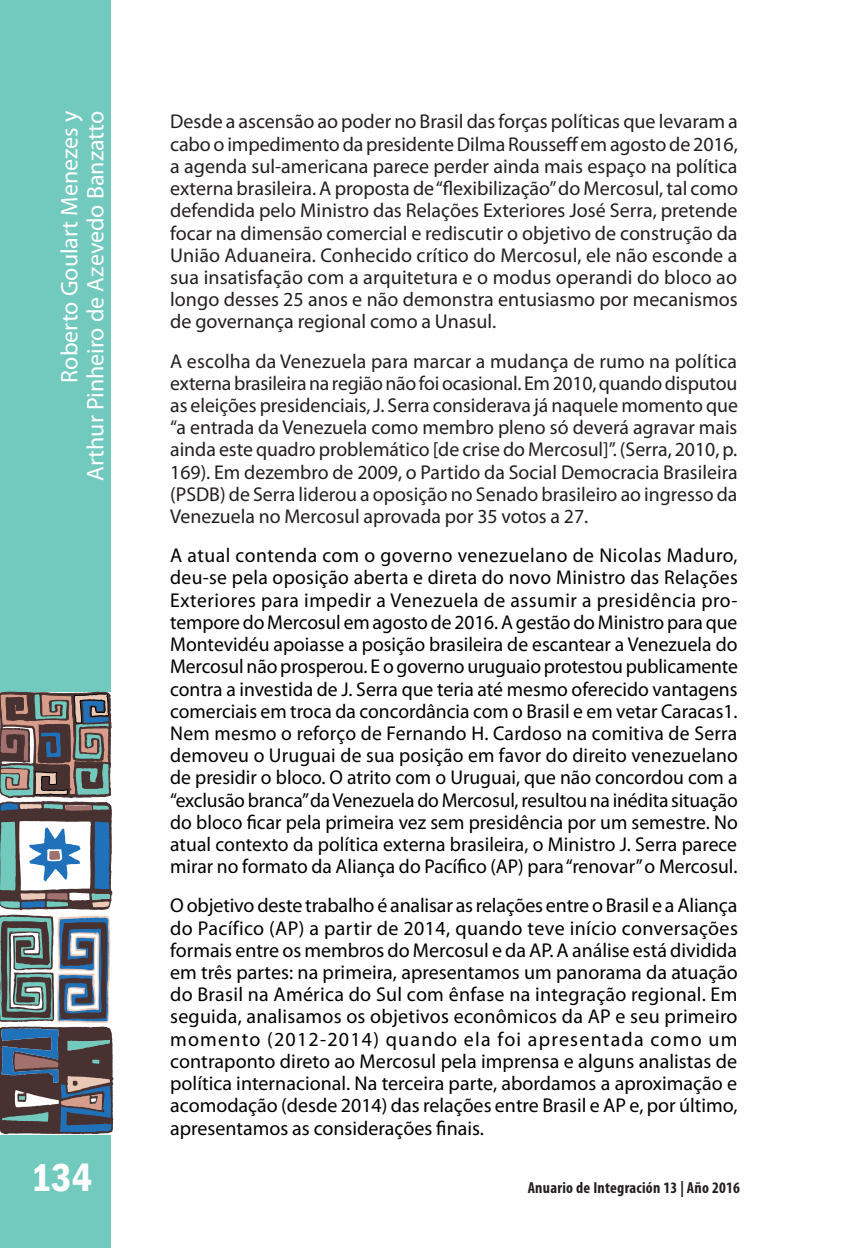
<style>
.page{position:relative;width:851px;height:1248px;background:#fff}
.page>*{position:absolute;margin:0;border:0;box-sizing:border-box;transform-origin:0 0}
.t1{font:600 condensed 40px "Franklin Gothic";color:#fff}
.Titu{font:24px "Myriad Pro";color:#fff}
.primerparrafo{font:20px/22.2px "Myriad Pro";color:#000;text-align:justify}
.primerparrafo-2{font:20px/22.2px "Myriad Pro";color:#231f20;text-align:justify}
.Lad-1{font:700 condensed 16px "Myriad Pro";letter-spacing:.015em;color:#231f20}
</style>
<div class="page">
<div style="left:0;top:0;width:111px;height:1247px;background:#72c9bd"></div>
<svg style="left:0;top:691px;width:113px;height:443px;background:#777d84"></svg>
<p class="Titu" style="left:55px;top:382px;width:273px;rotate:-90deg">Roberto Goulart Menezes y</p>
<p class="Titu" style="left:81px;top:481px;width:372px;rotate:-90deg">Arthur Pinheiro de Azevedo Banzatto</p>
<p class="primerparrafo-2" style="left:170px;top:110px;width:569px">Desde a ascensão ao poder no Brasil das forças políticas que levaram a cabo o impedimento da presidente Dilma Rousseff em agosto de 2016, a agenda sul-americana parece perder ainda mais espaço na política externa brasileira. A proposta de “flexibilização” do Mercosul, tal como defendida pelo Ministro das Relações Exteriores José Serra, pretende focar na dimensão comercial e rediscutir o objetivo de construção da União Aduaneira. Conhecido crítico do Mercosul, ele não esconde a sua insatisfação com a arquitetura e o modus operandi do bloco ao longo desses 25 anos e não demonstra entusiasmo por mecanismos de governança regional como a Unasul.</p>
<p class="primerparrafo-2" style="left:170px;top:349px;width:569px">A escolha da Venezuela para marcar a mudança de rumo na política externa brasileira na região não foi ocasional. Em 2010, quando disputou as eleições presidenciais, J. Serra considerava já naquele momento que “a entrada da Venezuela como membro pleno só deverá agravar mais ainda este quadro problemático [de crise do Mercosul]”. (Serra, 2010, p.<br>169). Em dezembro de 2009, o Partido da Social Democracia Brasileira (PSDB) de Serra liderou a oposição no Senado brasileiro ao ingresso da Venezuela no Mercosul aprovada por 35 votos a 27.</p>
<p class="primerparrafo" style="left:170px;top:544px;width:569px">A atual contenda com o governo venezuelano de Nicolas Maduro, deu-se pela oposição aberta e direta do novo Ministro das Relações Exteriores para impedir a Venezuela de assumir a presidência pro&shy;tempore do Mercosul em agosto de 2016. A gestão do Ministro para que Montevidéu apoiasse a posição brasileira de escantear a Venezuela do Mercosul não prosperou. E o governo uruguaio protestou publicamente contra a investida de J. Serra que teria até mesmo oferecido vantagens comerciais em troca da concordância com o Brasil e em vetar Caracas1.<br>Nem mesmo o reforço de Fernando H. Cardoso na comitiva de Serra demoveu o Uruguai de sua posição em favor do direito venezuelano de presidir o bloco. O atrito com o Uruguai, que não concordou com a “exclusão branca” da Venezuela do Mercosul, resultou na inédita situação do bloco ficar pela primeira vez sem presidência por um semestre. No atual contexto da política externa brasileira, o Ministro J. Serra parece mirar no formato da Aliança do Pacífico (AP) para “renovar” o Mercosul.</p>
<p class="primerparrafo" style="left:170px;top:894px;width:569px">O objetivo deste trabalho é analisar as relações entre o Brasil e a Aliança do Pacífico (AP) a partir de 2014, quando teve início conversações formais entre os membros do Mercosul e da AP. A análise está dividida em três partes: na primeira, apresentamos um panorama da atuação do Brasil na América do Sul com ênfase na integração regional. Em seguida, analisamos os objetivos econômicos da AP e seu primeiro momento (2012-2014) quando ela foi apresentada como um contraponto direto ao Mercosul pela imprensa e alguns analistas de política internacional. Na terceira parte, abordamos a aproximação e acomodação (desde 2014) das relações entre Brasil e AP e, por último, apresentamos as considerações finais.</p>
<p class="t1" style="left:31px;top:1150px;width:63px">134</p>
<p class="Lad-1" style="left:527px;top:1177px;width:214px">Anuario de Integración 13 | Año 2016</p>
</div>
